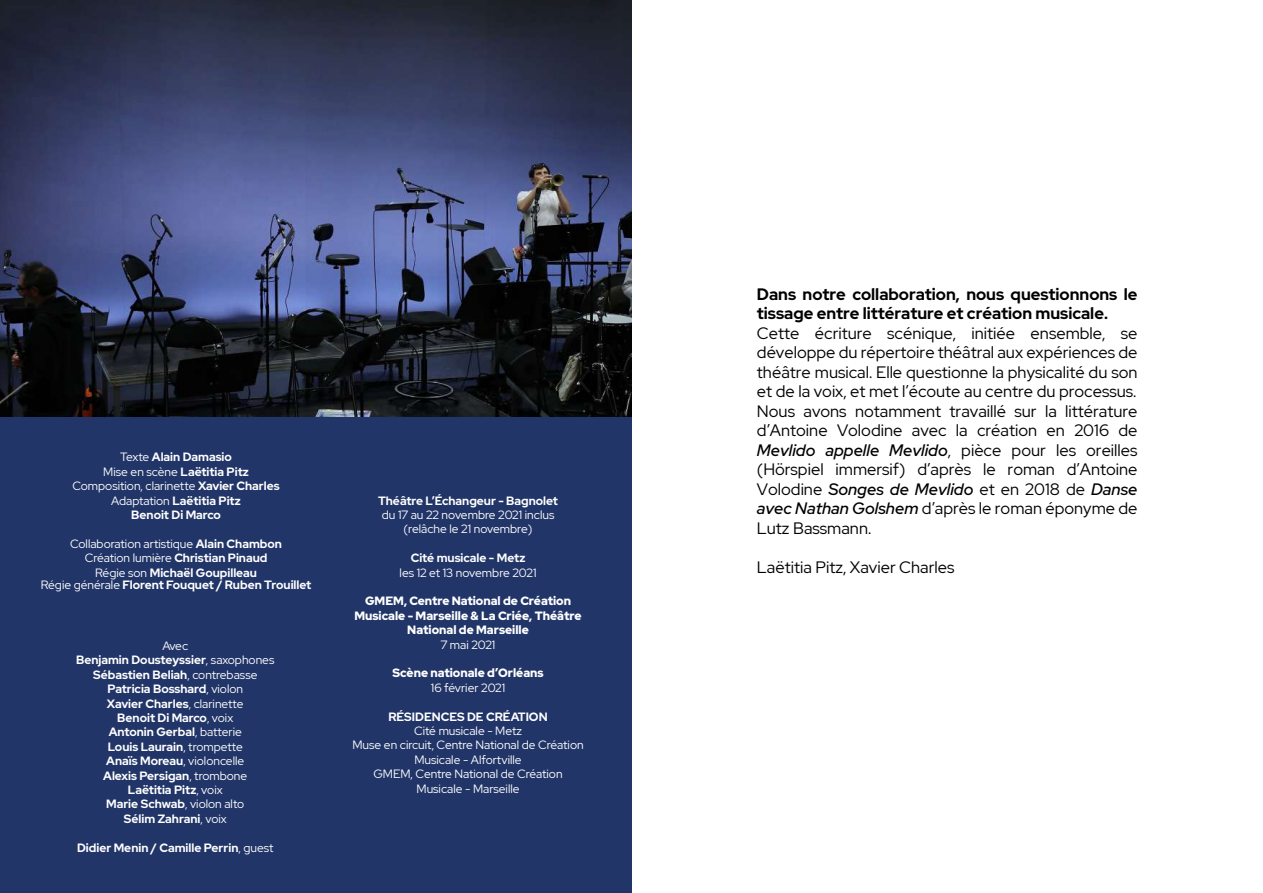
<style>
.page{position:relative;width:1263px;height:893px;background:#fff}
.page>*{position:absolute;margin:0;border:0;box-sizing:border-box;transform-origin:0 0}
.t1{font:16.5px/19.5px "Red Hat Display";color:#000;text-align:justify}
.t2{font:700 16.5px/19.5px "Red Hat Display";color:#000}
.t3{font:700 12px/14.4px "Red Hat Display";color:#fff;text-align:center}
.t4{font:12px/14.4px "Red Hat Display";color:#fff;text-align:center}
.t5{font:900 12px/14.4px "Red Hat Display";color:#fff;text-align:center}
.s1{font-weight:400}
.s2{font-weight:700}
.s3{font-weight:500;font-style:italic}
</style>
<div class="page">
<div style="left:0;top:414px;width:631px;height:479px;background:#213568"></div>
<img style="left:0;top:0;width:631px;height:417px">
<p class="t3" style="left:72px;top:450px;width:209px"><span class="s1">Texte</span> Alain Damasio<br><span class="s1">Mise en scène</span> Laëtitia Pitz<br><span class="s1">Composition, clarinette</span> Xavier Charles<br><span class="s1">Adaptation</span> Laëtitia Pitz<br>Benoit Di Marco</p>
<p class="t4" style="left:70px;top:536px;width:213px">Collaboration artistique <span class="s2">Alain Chambon<br></span>Création lumière <span class="s2">Christian Pinaud<br></span>Régie son <span class="s2">Michaël Goupilleau</span></p>
<p class="t3" style="left:41px;top:577px;width:272px"><span class="s1">Régie générale</span> Florent Fouquet / Ruben Trouillet</p>
<p class="t3" style="left:76px;top:638px;width:200px"><span class="s1">Avec<br></span>Benjamin Dousteyssier<span class="s1">, saxophones<br></span>Sébastien Beliah<span class="s1">, contrebasse<br></span>Patricia Bosshard<span class="s1">, violon<br></span>Xavier Charles<span class="s1">, clarinette<br></span>Benoit Di Marco<span class="s1">, voix<br></span>Antonin Gerbal<span class="s1">, batterie<br></span>Louis Laurain<span class="s1">, trompette<br></span>Anaïs Moreau<span class="s1">, violoncelle<br></span>Alexis Persigan<span class="s1">, trombone<br></span>Laëtitia Pitz<span class="s1">, voix<br></span>Marie Schwab<span class="s1">, violon alto<br></span>Sélim Zahrani<span class="s1">, voix</span></p>
<p class="t3" style="left:77px;top:840px;width:198px">Didier Menin / Camille Perrin<span class="s1">, guest</span></p>
<p class="t3" style="left:378px;top:493px;width:181px">Théâtre L’Échangeur - Bagnolet</p>
<p class="t4" style="left:382px;top:507px;width:174px">du 17 au 22 novembre 2021 inclus (relâche le 21 novembre)</p>
<p class="t3" style="left:411px;top:551px;width:116px">Cité musicale - Metz</p>
<p class="t4" style="left:400px;top:565px;width:138px">les 12 et 13 novembre 2021</p>
<p class="t5" style="left:354px;top:594px;width:229px">GMEM, Centre National de Création<br>Musicale - Marseille &amp; La Criée, Théâtre<br>National de Marseille</p>
<p class="t4" style="left:441px;top:637px;width:56px">7 mai 2021</p>
<p class="t5" style="left:392px;top:666px;width:153px">Scène nationale d’Orléans</p>
<p class="t4" style="left:431px;top:680px;width:76px">16 février 2021</p>
<p class="t3" style="left:388px;top:709px;width:161px">RÉSIDENCES DE CRÉATION</p>
<p class="t4" style="left:352px;top:723px;width:233px">Cité musicale - Metz<br>Muse en circuit, Centre National de Création<br>Musicale - Alfortville<br>GMEM, Centre National de Création<br>Musicale - Marseille</p>
<h1 class="t2" style="left:757px;top:284px;width:382px">Dans notre collaboration, nous questionnons le tissage entre littérature et création musicale.</h1>
<p class="t1" style="left:757px;top:323px;width:382px">Cette écriture scénique, initiée ensemble, se développe du répertoire théâtral aux expériences de théâtre musical. Elle questionne la physicalité du son et de la voix, et met l’écoute au centre du processus.<br>Nous avons notamment travaillé sur la littérature d’Antoine Volodine avec la création en 2016 de <span class="s3">Mevlido appelle Mevlido</span>, pièce pour les oreilles (Hörspiel immersif) d’après le roman d’Antoine Volodine <span class="s3">Songes de Mevlido</span> et en 2018 de <span class="s3">Danse avec Nathan Golshem</span> d’après le roman éponyme de Lutz Bassmann.</p>
<h1 class="t1" style="left:757px;top:557px;width:199px">Laëtitia Pitz, Xavier Charles</h1>
</div>
